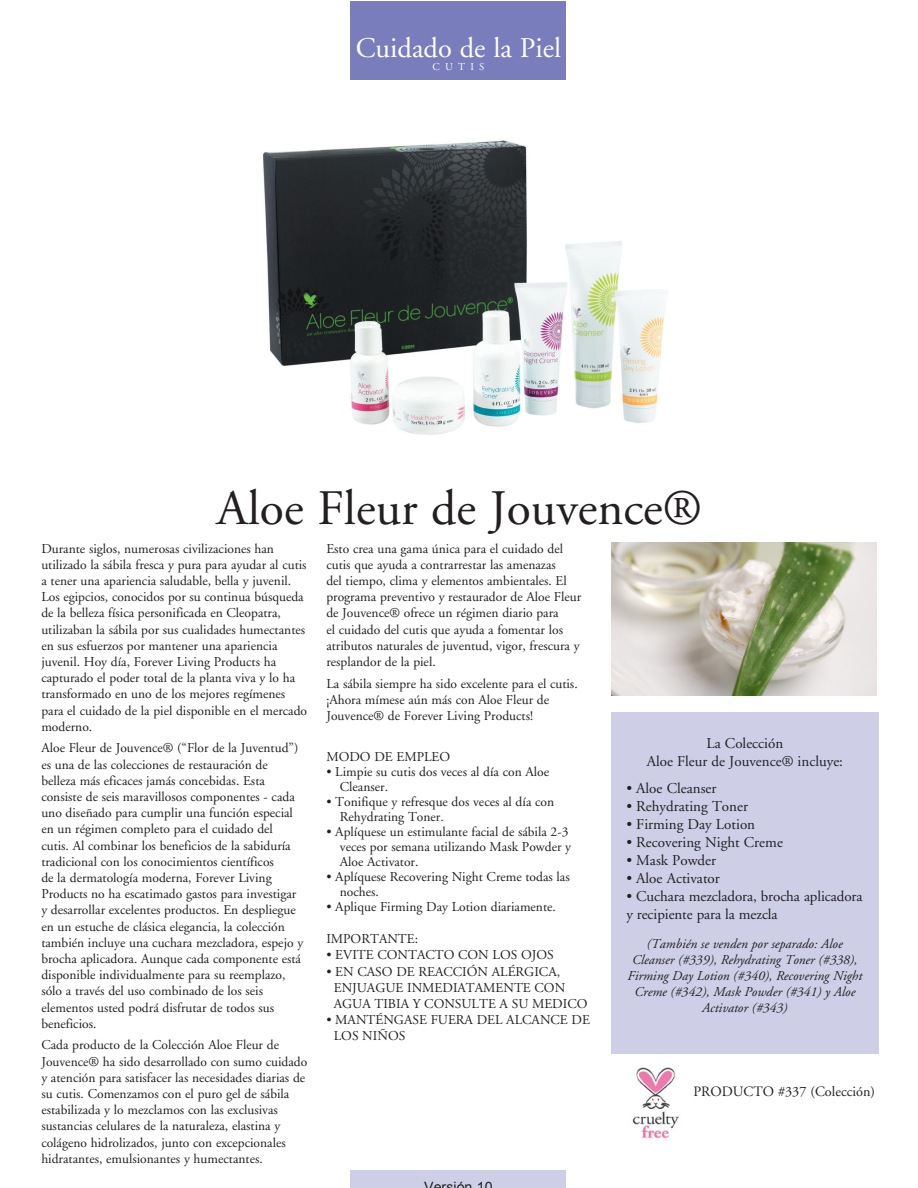
<style>
.page{position:relative;width:918px;height:1188px;background:#fff}
.page>*{position:absolute;margin:0;border:0;box-sizing:border-box;transform-origin:0 0}
.t1{font:49.5px "Adobe Garamond";color:#231f20}
.t2{font:28.5px "Adobe Garamond";color:#fff}
.t3{font:15px/18px "Adobe Garamond";color:#231f20}
.t4{font:14.25px "Adobe Garamond";color:#231f20}
.t5{font:14.25px "Arial";color:#231f20}
.Key_Points{font:13.5px/16.2px "Adobe Garamond";color:#231f20}
.t6{font:italic 13.5px/16.2px "Adobe Garamond";color:#231f20;text-align:center}
.t7{font:10.5px "Adobe Garamond";letter-spacing:.5em;color:#fff}
</style>
<div class="page">
<div style="left:350px;top:1px;width:216px;height:79px;background:#7a7dbc"></div>
<img style="left:612px;top:543px;width:265px;height:152px">
<div style="left:611px;top:712px;width:267px;height:342px;background:#cecfe7"></div>
<div style="left:351px;top:1170px;width:215px;height:18px;background:#cecfe7"></div>
<img style="left:632px;top:1067px;width:47px;height:72px">
<img style="left:262px;top:140px;width:406px;height:295px">
<p class="t2" style="left:356px;top:33px;width:207px">Cuidado de la Piel</p>
<p class="t7" style="left:433px;top:61px;width:53px">CUTIS</p>
<p class="t1" style="left:217px;top:481px;width:487px">Aloe Fleur de Jouvence®</p>
<p class="Key_Points" style="left:41px;top:541px;width:267px">Durante siglos, numerosas civilizaciones han utilizado la sábila fresca y pura para ayudar al cutis a tener una apariencia saludable, bella y juvenil.<br>Los egipcios, conocidos por su continua búsqueda de la belleza física personificada en Cleopatra, utilizaban la sábila por sus cualidades humectantes en sus esfuerzos por mantener una apariencia juvenil. Hoy día, Forever Living Products ha capturado el poder total de la planta viva y lo ha transformado en uno de los mejores regímenes para el cuidado de la piel disponible en el mercado moderno.</p>
<p class="Key_Points" style="left:41px;top:740px;width:263px">Aloe Fleur de Jouvence® (“Flor de la Juventud”) es una de las colecciones de restauración de belleza más eficaces jamás concebidas. Esta consiste de seis maravillosos componentes - cada uno diseñado para cumplir una función especial en un régimen completo para el cuidado del cutis. Al combinar los beneficios de la sabiduría tradicional con los conocimientos científicos<br>de la dermatología moderna, Forever Living Products no ha escatimado gastos para investigar y desarrollar excelentes productos. En despliegue en un estuche de clásica elegancia, la colección también incluye una cuchara mezcladora, espejo y brocha aplicadora. Aunque cada componente está disponible individualmente para su reemplazo, sólo a través del uso combinado de los seis elementos usted podrá disfrutar de todos sus beneficios.</p>
<p class="Key_Points" style="left:41px;top:1037px;width:267px">Cada producto de la Colección Aloe Fleur de Jouvence® ha sido desarrollado con sumo cuidado y atención para satisfacer las necesidades diarias de su cutis. Comenzamos con el puro gel de sábila estabilizada y lo mezclamos con las exclusivas sustancias celulares de la naturaleza, elastina y colágeno hidrolizados, junto con excepcionales hidratantes, emulsionantes y humectantes.</p>
<p class="Key_Points" style="left:326px;top:541px;width:256px">Esto crea una gama única para el cuidado del cutis que ayuda a contrarrestar las amenazas<br>del tiempo, clima y elementos ambientales. El programa preventivo y restaurador de Aloe Fleur de Jouvence® ofrece un régimen diario para<br>el cuidado del cutis que ayuda a fomentar los atributos naturales de juventud, vigor, frescura y resplandor de la piel.</p>
<p class="Key_Points" style="left:326px;top:676px;width:253px">La sábila siempre ha sido excelente para el cutis. ¡Ahora mímese aún más con Aloe Fleur de<br>Jouvence® de Forever Living Products!</p>
<p class="Key_Points" style="left:326px;top:749px;width:125px">MODO DE EMPLEO</p>
<p class="Key_Points" style="left:340px;top:764px;width:211px;line-height:15px;text-indent:-14px">• Limpie su cutis dos veces al día con Aloe<br>Cleanser.</p>
<p class="Key_Points" style="left:340px;top:794px;width:216px;line-height:15px;text-indent:-14px">• Tonifique y refresque dos veces al día con<br>Rehydrating Toner.</p>
<p class="Key_Points" style="left:340px;top:824px;width:233px;line-height:15px;text-indent:-14px">• Aplíquese un estimulante facial de sábila 2-3 veces por semana utilizando Mask Powder y<br>Aloe Activator.</p>
<p class="Key_Points" style="left:340px;top:869px;width:231px;line-height:15px;text-indent:-14px">• Aplíquese Recovering Night Creme todas las noches.</p>
<p class="Key_Points" style="left:326px;top:899px;width:231px">• Aplique Firming Day Lotion diariamente.</p>
<p class="Key_Points" style="left:326px;top:931px;width:93px">IMPORTANTE:</p>
<p class="Key_Points" style="left:326px;top:947px;width:229px">• EVITE CONTACTO CON LOS OJOS</p>
<p class="Key_Points" style="left:334px;top:964px;width:255px;text-indent:-7px">• EN CASO DE REACCIÓN ALÉRGICA,<br>ENJUAGUE INMEDIATAMENTE CON<br>AGUA TIBIA Y CONSULTE A SU MEDICO</p>
<p class="Key_Points" style="left:334px;top:1012px;width:258px;text-indent:-7px">• MANTÉNGASE FUERA DEL ALCANCE DE<br>LOS NIÑOS</p>
<p class="t3" style="left:706px;top:734px;width:78px">La Colección</p>
<p class="t3" style="left:647px;top:752px;width:198px">Aloe Fleur de Jouvence® incluye:</p>
<p class="t3" style="left:626px;top:779px;width:92px">• Aloe Cleanser</p>
<p class="t3" style="left:626px;top:797px;width:123px">• Rehydrating Toner</p>
<p class="t3" style="left:626px;top:815px;width:130px">• Firming Day Lotion</p>
<p class="t3" style="left:626px;top:833px;width:158px">• Recovering Night Creme</p>
<p class="t3" style="left:626px;top:851px;width:91px">• Mask Powder</p>
<p class="t3" style="left:626px;top:869px;width:95px">• Aloe Activator</p>
<p class="t3" style="left:626px;top:887px;width:238px">• Cuchara mezcladora, brocha aplicadora y recipiente para la mezcla</p>
<p class="t6" style="left:628px;top:936px;width:236px">(También se venden por separado: Aloe Cleanser (#339), Rehydrating Toner (#338), Firming Day Lotion (#340), Recovering Night Creme (#342), Mask Powder (#341) y Aloe Activator (#343)</p>
<p class="t4" style="left:693px;top:1084px;width:183px">PRODUCTO #337 (Colección)</p>
<p class="t5" style="left:424px;top:1178px;width:11px">V</p>
<p class="t5" style="left:454px;top:1178px;width:41px">ió 10</p>
</div>
